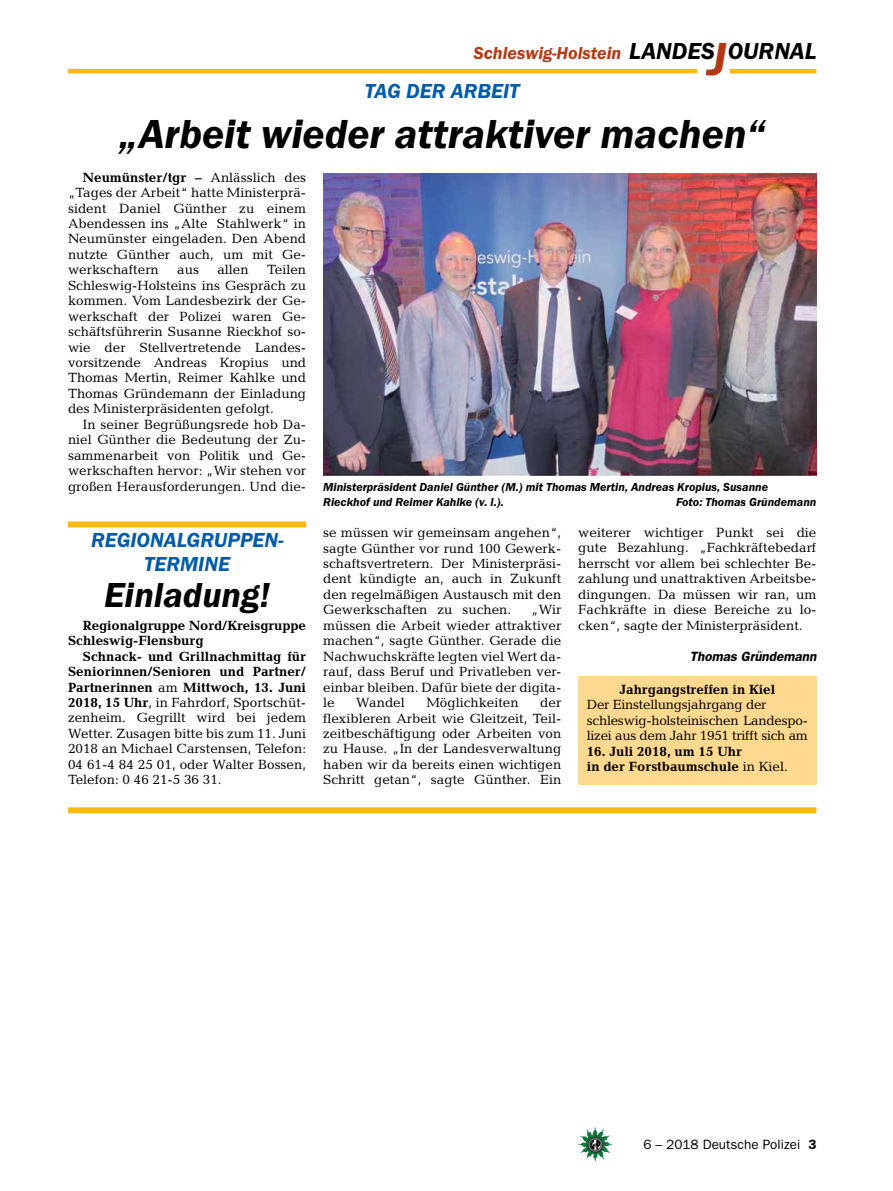
<style>
.page{position:relative;width:893px;height:1191px;background:#fff}
.page>*{position:absolute;margin:0;border:0;box-sizing:border-box;transform-origin:0 0}
.t1{font:italic 600 42px "Franklin Gothic Itc T";color:#000}
.t2{font:italic 600 36px "Franklin Gothic Itc T";color:#000}
.t3{font:italic 600 24px "Franklin Gothic Itc T";color:#000}
.t4{font:italic 600 21px "Franklin Gothic Itc T";color:#005baa}
.t5{font:italic 600 18px "Franklin Gothic Itc T";color:#b33916}
.t6{font:13.5px/15.5px "Candida";color:#000;text-align:justify}
.t7{font:700 13.5px/15.5px "Candida";color:#000}
.t8{font:13.5px/15.5px "Candida";letter-spacing:-.02em;color:#000}
.t9{font:13.5px "Franklin Gothic";color:#000}
.t10{font:italic 600 13.5px "Franklin Gothic";color:#000}
.t11{font:italic 600 12px/15.5px "Franklin Gothic Itc T";color:#000}
.s1{font-size:48px;color:#b33916}
.s2{font-weight:700}
.s3{font-weight:400}
.s4{font-weight:600}
</style>
<div class="page">
<img style="left:578px;top:1127px;width:17px;height:25px">
<hr style="left:730px;top:69px;width:86px;height:4px;background:#fdb913">
<hr style="left:68px;top:69px;width:629px;height:4px;background:#fdb913">
<img style="left:323px;top:174px;width:493px;height:302px">
<div style="left:68px;top:807px;width:748px;height:6px;background:#fdb913"></div>
<div style="left:68px;top:521px;width:238px;height:6px;background:#fdb913"></div>
<div style="left:578px;top:676px;width:238px;height:108px;background:#ffd990"></div>
<h3 class="t5" style="left:473px;top:42px;width:149px">Schleswig-Holstein</h3>
<h3 class="t4" style="left:365px;top:79px;width:56px">Tag der</h3>
<h3 class="t4" style="left:451px;top:79px;width:26px">Arbeit</h3>
<h3 class="t3" style="left:629px;top:37px;width:189px">LANDES<span class="s1">J</span>OURNAL</h3>
<h1 class="t1" style="left:119px;top:109px;width:648px">„Arbeit wieder attraktiver machen“</h1>
<p class="t6" style="left:68px;top:169px;width:240px;text-indent:15px"><span class="s2">Neumünster/tgr –</span> Anlässlich des „Tages der Arbeit“ hatte Ministerprä&shy;sident Daniel Günther zu einem Abendessen ins „Alte Stahlwerk“ in Neumünster eingeladen. Den Abend nutzte Günther auch, um mit Ge&shy;werkschaftern</p>
<p class="t6" style="left:68px;top:262px;width:240px;text-indent:199px">Teilen Schleswig-Holsteins ins Gespräch zu kommen. Vom Landesbezirk der Ge&shy;werkschaft der Polizei waren Ge&shy;schäftsführerin Susanne Rieckhof so&shy;wie der Stellvertretende Landes&shy;vorsitzende Andreas Kropius und Thomas Mertin, Reimer Kahlke und Thomas Gründemann der Einladung des Ministerpräsidenten gefolgt.</p>
<p class="t6" style="left:68px;top:416px;width:240px;text-indent:15px">In seiner Begrüßungsrede hob Da&shy;niel Günther die Bedeutung der Zu&shy;sammenarbeit von Politik und Ge&shy;werkschaften hervor: „Wir stehen vor großen Herausforderungen. Und die-</p>
<p class="t6" style="left:177px;top:262px;width:23px">aus</p>
<p class="t6" style="left:217px;top:262px;width:33px">allen</p>
<h3 class="t4" style="left:91px;top:528px;width:28px">Regionalgruppen</h3>
<h3 class="t4" style="left:278px;top:528px;width:7px">-</h3>
<h3 class="t4" style="left:144px;top:552px;width:14px">termine</h3>
<h2 class="t2" style="left:104px;top:574px;width:167px">Einladung!</h2>
<p class="t7" style="left:68px;top:617px;width:240px;text-indent:15px">Regionalgruppe Nord/Kreisgruppe<br>Schleswig-Flensburg</p>
<p class="t6" style="left:68px;top:648px;width:240px;text-indent:15px"><span class="s2">Schnack- und Grillnachmittag für Seniorinnen/Senioren und Partner/ Partnerinnen</span> am <span class="s2">Mittwoch, 13. Juni 2018, 15 Uhr</span>, in Fahrdorf, Sportschüt&shy;zenheim. Gegrillt wird bei jedem Wetter. Zusagen bitte bis zum 11. Juni 2018 an Michael Carstensen, Telefon:<br>04 61-4 84 25 01, oder Walter Bossen, Telefon: 0 46 21-5 36 31.</p>
<p class="t11" style="left:323px;top:479px;width:446px">Ministerpräsident Daniel Günther (M.) mit Thomas Mertin, Andreas Kropius, Susanne<br>Rieckhof und Reimer Kahlke (v. l.).</p>
<p class="t11" style="left:676px;top:494px;width:142px">Foto: Thomas Gründemann</p>
<p class="t6" style="left:323px;top:525px;width:240px">se müssen wir gemeinsam angehen“, sagte Günther vor rund 100 Gewerk&shy;schaftsvertretern. Der Ministerpräsi&shy;dent kündigte an, auch in Zukunft den regelmäßigen Austausch mit den Gewerkschaften zu suchen.</p>
<p class="t6" style="left:323px;top:602px;width:240px;text-indent:208px">„Wir müssen die Arbeit wieder attraktiver machen“, sagte Günther. Gerade die Nachwuchskräfte legten viel Wert da&shy;rauf, dass Beruf und Privatleben ver&shy;einbar bleiben. Dafür biete der digita&shy;le</p>
<p class="t6" style="left:323px;top:695px;width:240px;text-indent:217px">der flexibleren Arbeit wie Gleitzeit, Teil&shy;zeitbeschäftigung oder Arbeiten von zu Hause. „In der Landesverwaltung haben wir da bereits einen wichtigen Schritt getan“, sagte Günther. Ein</p>
<p class="t6" style="left:356px;top:695px;width:50px">Wandel</p>
<p class="t6" style="left:426px;top:695px;width:94px">Möglichkeiten</p>
<p class="t6" style="left:578px;top:525px;width:240px">weiterer wichtiger Punkt sei die gute Bezahlung. „Fachkräftebedarf herrscht vor allem bei schlechter Be&shy;zahlung und unattraktiven Arbeitsbe&shy;dingungen. Da müssen wir ran, um Fachkräfte in diese Bereiche zu lo&shy;cken“, sagte der Ministerpräsident.</p>
<p class="t10" style="left:690px;top:648px;width:128px">Thomas Gründemann</p>
<p class="t7" style="left:619px;top:681px;width:157px">Jahrgangstreffen in Kiel</p>
<p class="t8" style="left:587px;top:697px;width:223px">Der Einstellungsjahrgang der schleswig-holsteinischen Landespo&shy;lizei aus dem Jahr 1951 trifft sich am</p>
<p class="t7" style="left:587px;top:743px;width:203px">16. Juli 2018, um 15 Uhr<br>in der Forstbaumschule <span class="s3">in Kiel.</span></p>
<p class="t9" style="left:643px;top:1136px;width:175px">6 – 2018 Deutsche Polizei <span class="s4">3</span></p>
</div>
